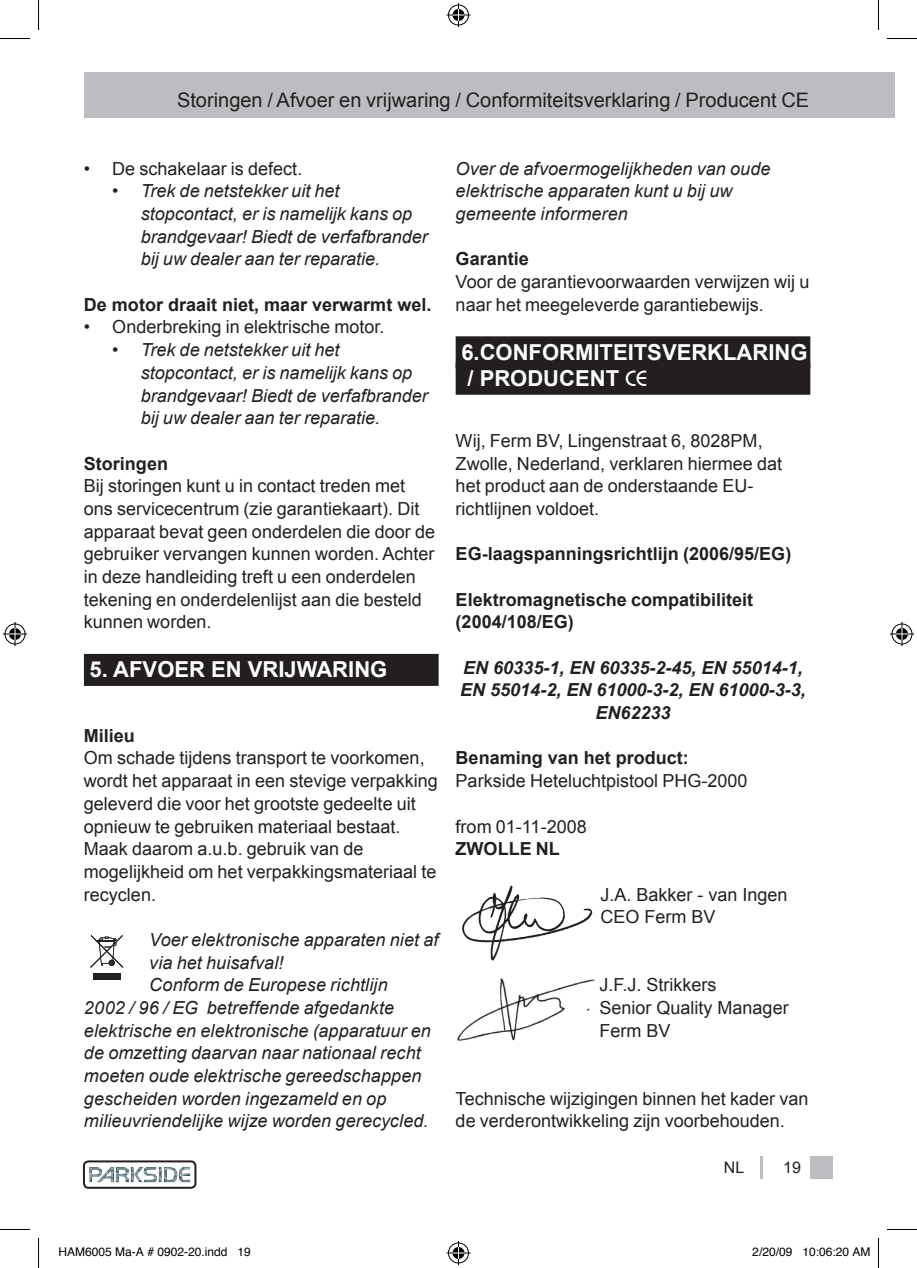
<style>
.page{position:relative;width:917px;height:1268px;background:#fff}
.page>*{position:absolute;margin:0;border:0;box-sizing:border-box;transform-origin:0 0}
.t1{font:700 22px/26.4px "Arial";color:#fff}
.t2{font:500 22px "Bauhaus";color:#fff}
.t3{font:20px "Arial";color:#231f20}
.t4{font:18px/22.6px "Arial";color:#231f20}
.t5{font:italic 18px/22.6px "Arial";letter-spacing:.005em;color:#231f20}
.t6{font:700 18px/22.6px "Arial";color:#231f20}
.t7{font:italic 700 18px/22.6px "Arial";color:#231f20;text-align:center}
.t8{font:16px "Arial";color:#231f20}
.t9{font:12px "Helvetica";color:#000}
.s1{font-weight:700}
</style>
<div class="page">
<div style="left:810px;top:1156px;width:22px;height:23px;background:#bcbdc0"></div>
<hr style="left:759px;top:1156px;width:3px;height:23px;background:#bcbdc0">
<img style="left:143px;top:1167px;width:19px;height:15px">
<div style="left:83px;top:1160px;width:113px;height:28px;border:2px solid #231f20;border-radius:5px"></div>
<div style="left:84px;top:73px;width:810px;height:45px;background:#bcbdc0"></div>
<div style="left:84px;top:654px;width:354px;height:32px;background:#231f20"></div>
<svg style="left:90px;top:934px;width:33px;height:33px"></svg>
<div style="left:93px;top:973px;width:27px;height:7px;background:#231f20"></div>
<div style="left:455px;top:336px;width:355px;height:32px;background:#231f20"></div>
<div style="left:455px;top:363px;width:355px;height:32px;background:#231f20"></div>
<img style="left:462px;top:885px;width:131px;height:76px">
<img style="left:457px;top:978px;width:138px;height:63px">
<hr style="left:0;top:38px;width:30px;height:1px;background:#000">
<hr style="left:886px;top:38px;width:30px;height:1px;background:#000">
<hr style="left:0;top:1229px;width:30px;height:1px;background:#000">
<hr style="left:886px;top:1229px;width:30px;height:1px;background:#000">
<hr style="left:38px;top:0;width:1px;height:30px;background:#000">
<hr style="left:38px;top:1238px;width:1px;height:30px;background:#000">
<hr style="left:877px;top:0;width:1px;height:30px;background:#000">
<hr style="left:877px;top:1238px;width:1px;height:30px;background:#000">
<svg style="left:446px;top:3px;width:24px;height:24px"></svg>
<svg style="left:446px;top:1241px;width:24px;height:24px"></svg>
<svg style="left:3px;top:622px;width:24px;height:24px"></svg>
<svg style="left:890px;top:622px;width:23px;height:24px"></svg>
<p class="t3" style="left:177px;top:86px;width:633px">Storingen / Afvoer en vrijwaring / Conformiteitsverklaring / Producent CE</p>
<p class="t4" style="left:84px;top:157px;width:220px">• De schakelaar is defect.</p>
<p class="t5" style="left:141px;top:180px;width:288px;text-indent:-28px">• Trek de netstekker uit het stopcontact, er is namelijk kans op brandgevaar! Biedt de verfafbrander bij uw dealer aan ter reparatie.</p>
<p class="t6" style="left:84px;top:294px;width:349px">De motor draait niet, maar verwarmt wel.</p>
<p class="t4" style="left:84px;top:316px;width:302px">• Onderbreking in elektrische motor.</p>
<p class="t5" style="left:141px;top:339px;width:288px;text-indent:-28px">• Trek de netstekker uit het stopcontact, er is namelijk kans op brandgevaar! Biedt de verfafbrander bij uw dealer aan ter reparatie.</p>
<p class="t4" style="left:84px;top:452px;width:352px"><span class="s1">Storingen<br></span>Bij storingen kunt u in contact treden met ons servicecentrum (zie garantiekaart). Dit apparaat bevat geen onderdelen die door de gebruiker vervangen kunnen worden. Achter in deze handleiding treft u een onderdelen tekening en onderdelenlijst aan die besteld kunnen worden.</p>
<p class="t1" style="left:90px;top:657px;width:56px">5. Afvoer</p>
<p class="t1" style="left:211px;top:657px;width:102px">envrijwaring</p>
<p class="t4" style="left:84px;top:724px;width:355px"><span class="s1">Milieu<br></span>Om schade tijdens transport te voorkomen, wordt het apparaat in een stevige verpakking geleverd die voor het grootste gedeelte uit opnieuw te gebruiken materiaal bestaat.<br>Maak daarom a.u.b. gebruik van de mogelijkheid om het verpakkingsmateriaal te recyclen.</p>
<p class="t5" style="left:149px;top:928px;width:291px">Voer elektronische apparaten niet af</p>
<p class="t5" style="left:149px;top:951px;width:136px">via het huisafval!</p>
<p class="t5" style="left:149px;top:974px;width:240px">Conform de Europese richtlijn</p>
<p class="t5" style="left:84px;top:996px;width:311px">2002 / 96 / EG betreffende afgedankte</p>
<p class="t5" style="left:84px;top:1019px;width:348px">elektrische en elektronische (apparatuur en</p>
<p class="t5" style="left:84px;top:1042px;width:338px">de omzetting daarvan naar nationaal recht</p>
<p class="t5" style="left:84px;top:1064px;width:339px">moeten oude elektrische gereedschappen</p>
<p class="t5" style="left:84px;top:1087px;width:304px">gescheiden worden ingezameld en op</p>
<p class="t5" style="left:84px;top:1110px;width:346px">milieuvriendelijke wijze worden gerecycled.</p>
<p class="t5" style="left:455px;top:157px;width:316px">Over de afvoermogelijkheden van oude elektrische apparaten kunt u bij uw gemeente informeren</p>
<p class="t4" style="left:455px;top:248px;width:355px"><span class="s1">Garantie<br></span>Voor de garantievoorwaarden verwijzen wij u naar het meegeleverde garantiebewijs.</p>
<p class="t1" style="left:461px;top:340px;width:50px">6.Conformiteitsverklaring / Producent</p>
<p class="t2" style="left:625px;top:365px;width:23px">CE</p>
<p class="t4" style="left:455px;top:429px;width:328px">Wij, Ferm BV, Lingenstraat 6, 8028PM, Zwolle, Nederland, verklaren hiermee dat het product aan de onderstaande EU&shy;richtlijnen voldoet.</p>
<p class="t6" style="left:455px;top:543px;width:337px">EG-laagspanningsrichtlijn (2006/95/EG)</p>
<p class="t6" style="left:455px;top:588px;width:299px">Elektromagnetische compatibiliteit (2004/108/EG)</p>
<p class="t7" style="left:460px;top:657px;width:347px">EN 60335-1, EN 60335-2-45, EN 55014-1,<br>EN 55014-2, EN 61000-3-2, EN 61000-3-3,<br>EN62233</p>
<p class="t4" style="left:455px;top:747px;width:293px"><span class="s1">Benaming van het product:<br></span>Parkside Heteluchtpistool PHG-2000</p>
<p class="t4" style="left:455px;top:815px;width:132px">from 01-11-2008<br><span class="s1">ZWOLLE NL</span></p>
<p class="t4" style="left:600px;top:883px;width:189px">J.A. Bakker - van Ingen<br>CEO Ferm BV</p>
<p class="t4" style="left:599px;top:974px;width:191px">J.F.J. Strikkers<br>Senior Quality Manager<br>Ferm BV</p>
<p class="t4" style="left:455px;top:1087px;width:354px">Technische wijzigingen binnen het kader van de verderontwikkeling zijn voorbehouden.</p>
<p class="t8" style="left:723px;top:1156px;width:22px">NL</p>
<p class="t8" style="left:782px;top:1157px;width:19px">19</p>
<p class="t9" style="left:59px;top:1243px;width:194px">HAM6005 Ma-A # 0902-20.indd 19</p>
<p class="t9" style="left:752px;top:1243px;width:120px">2/20/09 10:06:20 AM</p>
</div>
